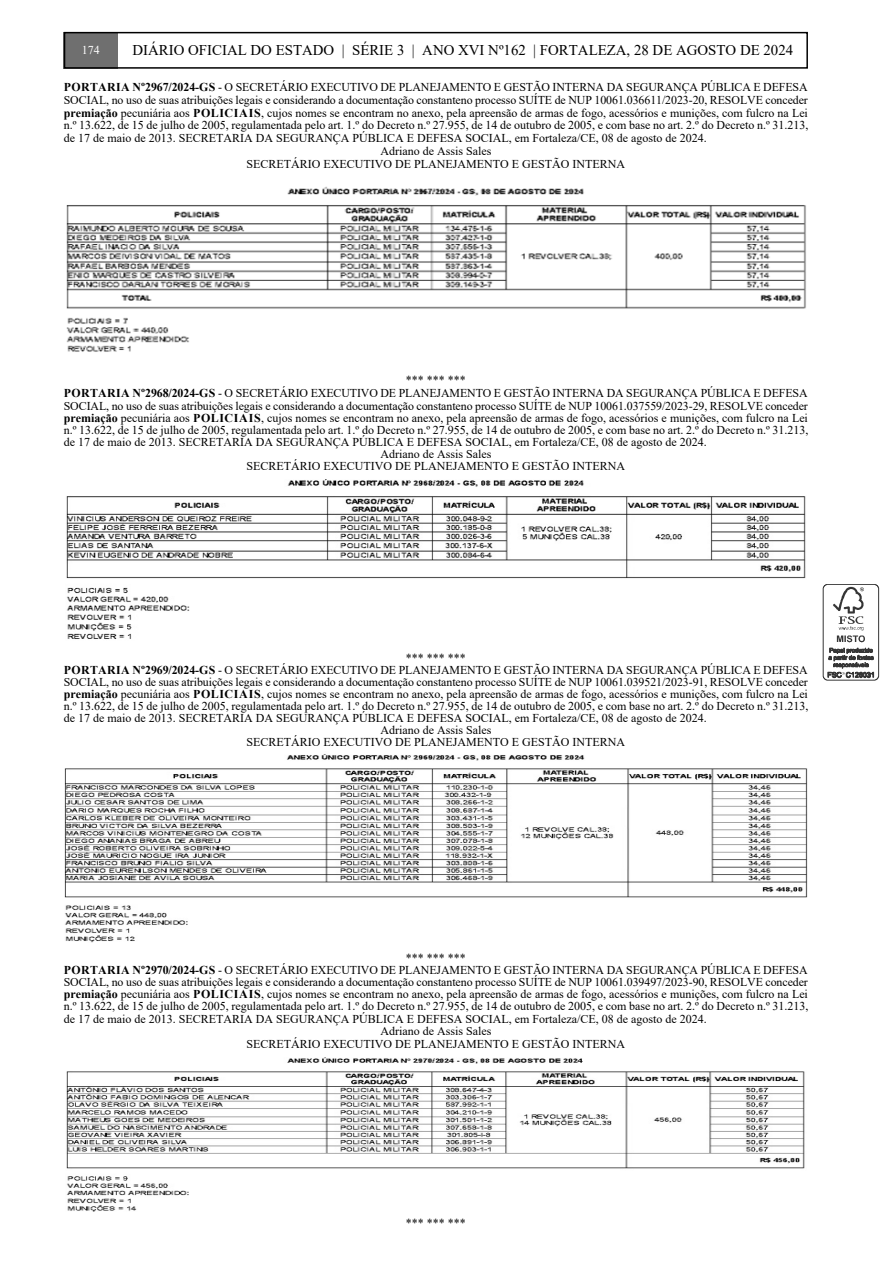
<style>
.page{position:relative;width:893px;height:1263px;background:#fff}
.page>*{position:absolute;margin:0;border:0;box-sizing:border-box;transform-origin:0 0}
.t1{font:14.85px "Times New Roman";color:#000}
.t2{font:12px "Times New Roman";color:#000}
.t3{font:12px "Times New Roman";color:#fff}
.s1{font-weight:700}
</style>
<div class="page">
<div style="left:64px;top:32px;width:54px;height:37px;background:#6f6f6f"></div>
<div style="left:64px;top:32px;width:744px;height:37px;border:2px solid #000"></div>
<svg style="left:823px;top:584px;width:56px;height:96px"></svg>
<img style="left:66px;top:186px;width:740px;height:166px">
<img style="left:66px;top:479px;width:740px;height:160px">
<img style="left:65px;top:754px;width:742px;height:189px">
<img style="left:66px;top:1057px;width:739px;height:155px">
<p class="t3" style="left:82px;top:42px;width:19px">174</p>
<p class="t1" style="left:133px;top:40px;width:662px">DIÁRIO OFICIAL DO ESTADO | SÉRIE 3 | ANO XVI Nº162 | FORTALEZA, 28 DE AGOSTO DE 2024</p>
<p class="t2" style="left:64px;top:79px;width:745px"><span class="s1">PORTARIA Nº2967/2024-GS</span> - O SECRETÁRIO EXECUTIVO DE PLANEJAMENTO E GESTÃO INTERNA DA SEGURANÇA PÚBLICA E DEFESA</p>
<p class="t2" style="left:64px;top:91px;width:746px">SOCIAL, no uso de suas atribuições legais e considerando a documentação constanteno processo SUÍTE de NUP 10061.036611/2023-20, RESOLVE conceder</p>
<p class="t2" style="left:64px;top:104px;width:746px"><span class="s1">premiação</span> pecuniária aos <span class="s1">POLICIAIS</span>, cujos nomes se encontram no anexo, pela apreensão de armas de fogo, acessórios e munições, com fulcro na Lei</p>
<p class="t2" style="left:64px;top:117px;width:746px">n.º 13.622, de 15 de julho de 2005, regulamentada pelo art. 1.º do Decreto n.º 27.955, de 14 de outubro de 2005, e com base no art. 2.º do Decreto n.º 31.213,</p>
<p class="t2" style="left:64px;top:130px;width:644px">de 17 de maio de 2013. SECRETARIA DA SEGURANÇA PÚBLICA E DEFESA SOCIAL, em Fortaleza/CE, 08 de agosto de 2024.</p>
<p class="t2" style="left:380px;top:142px;width:112px">Adriano de Assis Sales</p>
<p class="t2" style="left:247px;top:155px;width:380px">SECRETÁRIO EXECUTIVO DE PLANEJAMENTO E GESTÃO INTERNA</p>
<p class="t2" style="left:406px;top:372px;width:61px">*** *** ***</p>
<p class="t2" style="left:64px;top:385px;width:745px"><span class="s1">PORTARIA Nº2968/2024-GS</span> - O SECRETÁRIO EXECUTIVO DE PLANEJAMENTO E GESTÃO INTERNA DA SEGURANÇA PÚBLICA E DEFESA</p>
<p class="t2" style="left:64px;top:397px;width:746px">SOCIAL, no uso de suas atribuições legais e considerando a documentação constanteno processo SUÍTE de NUP 10061.037559/2023-29, RESOLVE conceder</p>
<p class="t2" style="left:64px;top:409px;width:746px"><span class="s1">premiação</span> pecuniária aos <span class="s1">POLICIAIS</span>, cujos nomes se encontram no anexo, pela apreensão de armas de fogo, acessórios e munições, com fulcro na Lei</p>
<p class="t2" style="left:64px;top:421px;width:746px">n.º 13.622, de 15 de julho de 2005, regulamentada pelo art. 1.º do Decreto n.º 27.955, de 14 de outubro de 2005, e com base no art. 2.º do Decreto n.º 31.213,</p>
<p class="t2" style="left:64px;top:433px;width:644px">de 17 de maio de 2013. SECRETARIA DA SEGURANÇA PÚBLICA E DEFESA SOCIAL, em Fortaleza/CE, 08 de agosto de 2024.</p>
<p class="t2" style="left:380px;top:445px;width:112px">Adriano de Assis Sales</p>
<p class="t2" style="left:247px;top:457px;width:380px">SECRETÁRIO EXECUTIVO DE PLANEJAMENTO E GESTÃO INTERNA</p>
<p class="t2" style="left:406px;top:649px;width:61px">*** *** ***</p>
<p class="t2" style="left:64px;top:661px;width:745px"><span class="s1">PORTARIA Nº2969/2024-GS</span> - O SECRETÁRIO EXECUTIVO DE PLANEJAMENTO E GESTÃO INTERNA DA SEGURANÇA PÚBLICA E DEFESA</p>
<p class="t2" style="left:64px;top:673px;width:746px">SOCIAL, no uso de suas atribuições legais e considerando a documentação constanteno processo SUÍTE de NUP 10061.039521/2023-91, RESOLVE conceder</p>
<p class="t2" style="left:64px;top:685px;width:746px"><span class="s1">premiação</span> pecuniária aos <span class="s1">POLICIAIS</span>, cujos nomes se encontram no anexo, pela apreensão de armas de fogo, acessórios e munições, com fulcro na Lei</p>
<p class="t2" style="left:64px;top:697px;width:746px">n.º 13.622, de 15 de julho de 2005, regulamentada pelo art. 1.º do Decreto n.º 27.955, de 14 de outubro de 2005, e com base no art. 2.º do Decreto n.º 31.213,</p>
<p class="t2" style="left:64px;top:709px;width:644px">de 17 de maio de 2013. SECRETARIA DA SEGURANÇA PÚBLICA E DEFESA SOCIAL, em Fortaleza/CE, 08 de agosto de 2024.</p>
<p class="t2" style="left:380px;top:721px;width:112px">Adriano de Assis Sales</p>
<p class="t2" style="left:247px;top:733px;width:380px">SECRETÁRIO EXECUTIVO DE PLANEJAMENTO E GESTÃO INTERNA</p>
<p class="t2" style="left:406px;top:949px;width:61px">*** *** ***</p>
<p class="t2" style="left:64px;top:961px;width:745px"><span class="s1">PORTARIA Nº2970/2024-GS</span> - O SECRETÁRIO EXECUTIVO DE PLANEJAMENTO E GESTÃO INTERNA DA SEGURANÇA PÚBLICA E DEFESA</p>
<p class="t2" style="left:64px;top:973px;width:746px">SOCIAL, no uso de suas atribuições legais e considerando a documentação constanteno processo SUÍTE de NUP 10061.039497/2023-90, RESOLVE conceder</p>
<p class="t2" style="left:64px;top:985px;width:746px"><span class="s1">premiação</span> pecuniária aos <span class="s1">POLICIAIS</span>, cujos nomes se encontram no anexo, pela apreensão de armas de fogo, acessórios e munições, com fulcro na Lei</p>
<p class="t2" style="left:64px;top:997px;width:746px">n.º 13.622, de 15 de julho de 2005, regulamentada pelo art. 1.º do Decreto n.º 27.955, de 14 de outubro de 2005, e com base no art. 2.º do Decreto n.º 31.213,</p>
<p class="t2" style="left:64px;top:1010px;width:644px">de 17 de maio de 2013. SECRETARIA DA SEGURANÇA PÚBLICA E DEFESA SOCIAL, em Fortaleza/CE, 08 de agosto de 2024.</p>
<p class="t2" style="left:380px;top:1023px;width:112px">Adriano de Assis Sales</p>
<p class="t2" style="left:247px;top:1036px;width:380px">SECRETÁRIO EXECUTIVO DE PLANEJAMENTO E GESTÃO INTERNA</p>
<p class="t2" style="left:406px;top:1214px;width:61px">*** *** ***</p>
</div>
